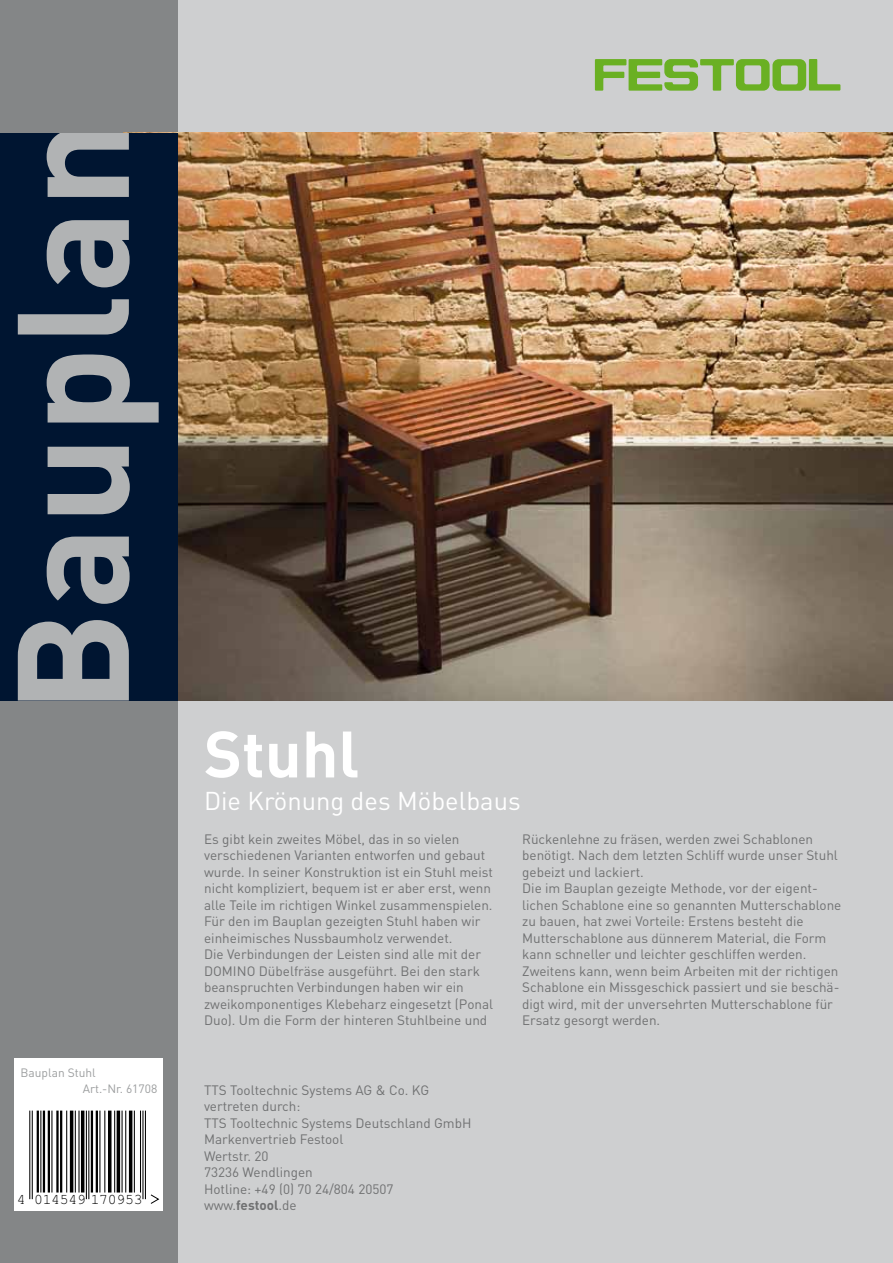
<style>
.page{position:relative;width:893px;height:1263px;background:#fff}
.page>*{position:absolute;margin:0;border:0;box-sizing:border-box;transform-origin:0 0}
.t1{font:700 156px "DIN Pro";letter-spacing:.01em;color:#b1b3b4}
.t2{font:700 64.5px "DIN Pro";color:#fff}
.t3{font:25.5px "DIN Pro";color:#fff}
.t4{font:14.7px "Helvetica";letter-spacing:-.015em;color:#000}
.t5{font:13.5px/16.5px "DIN Pro";color:#707172}
.t6{font:12px/16.5px "DIN Pro";color:#9c9e9f}
.s1{font-weight:700}
</style>
<div class="page">
<div style="left:3px;top:0;width:890px;height:1263px;background:#cecfd0"></div>
<div style="left:0;top:0;width:178px;height:1263px;background:#848687"></div>
<img style="left:178px;top:133px;width:715px;height:567px">
<svg style="left:595px;top:59px;width:245px;height:32px"></svg>
<div style="left:0;top:133px;width:178px;height:568px;background:#001531"></div>
<svg style="left:14px;top:1058px;width:149px;height:152px;background:#f4f4f4"></svg>
<hr style="left:29px;top:1110px;width:1px;height:89px;background:#000">
<hr style="left:32px;top:1110px;width:1px;height:89px;background:#000">
<hr style="left:37px;top:1110px;width:2px;height:82px;background:#000">
<hr style="left:40px;top:1110px;width:1px;height:82px;background:#000">
<hr style="left:43px;top:1110px;width:2px;height:82px;background:#000">
<hr style="left:48px;top:1110px;width:2px;height:82px;background:#000">
<hr style="left:51px;top:1110px;width:1px;height:82px;background:#000">
<hr style="left:56px;top:1110px;width:3px;height:82px;background:#000">
<hr style="left:60px;top:1110px;width:2px;height:82px;background:#000">
<hr style="left:66px;top:1110px;width:1px;height:82px;background:#000">
<hr style="left:70px;top:1110px;width:3px;height:82px;background:#000">
<hr style="left:75px;top:1110px;width:1px;height:82px;background:#000">
<hr style="left:78px;top:1110px;width:2px;height:82px;background:#000">
<hr style="left:81px;top:1110px;width:3px;height:82px;background:#000">
<hr style="left:86px;top:1110px;width:1px;height:89px;background:#000">
<hr style="left:88px;top:1110px;width:1px;height:89px;background:#000">
<hr style="left:91px;top:1110px;width:2px;height:82px;background:#000">
<hr style="left:96px;top:1110px;width:2px;height:82px;background:#000">
<hr style="left:99px;top:1110px;width:1px;height:82px;background:#000">
<hr style="left:104px;top:1110px;width:1px;height:82px;background:#000">
<svg style="left:108px;top:1110px;width:4px;height:82px"></svg>
<hr style="left:114px;top:1110px;width:1px;height:82px;background:#000">
<hr style="left:117px;top:1110px;width:3px;height:82px;background:#000">
<hr style="left:122px;top:1110px;width:1px;height:82px;background:#000">
<hr style="left:125px;top:1110px;width:1px;height:82px;background:#000">
<hr style="left:129px;top:1110px;width:3px;height:82px;background:#000">
<hr style="left:134px;top:1110px;width:1px;height:82px;background:#000">
<hr style="left:140px;top:1110px;width:1px;height:82px;background:#000">
<hr style="left:142px;top:1110px;width:1px;height:89px;background:#000">
<hr style="left:145px;top:1110px;width:1px;height:89px;background:#000">
<svg style="left:150px;top:1193px;width:10px;height:12px"></svg>
<h1 class="t1" style="left:-34px;top:713px;width:596px;rotate:-90deg">Bauplan</h1>
<p class="t6" style="left:83px;top:1064px;width:76px;text-indent:-62px">Bauplan Stuhl<br>Art.-Nr. 61708</p>
<p class="t4" style="left:17px;top:1190px;width:127px">4 014549 170953</p>
<h2 class="t2" style="left:204px;top:710px;width:157px">Stuhl</h2>
<h3 class="t3" style="left:204px;top:784px;width:318px">Die Krönung des Möbelbaus</h3>
<p class="t5" style="left:204px;top:830px;width:291px">Es gibt kein zweites Möbel, das in so vielen verschiedenen Varianten entworfen und gebaut wurde. In seiner Konstruktion ist ein Stuhl meist nicht kompliziert, bequem ist er aber erst, wenn alle Teile im richtigen Winkel zusammenspielen.<br>Für den im Bauplan gezeigten Stuhl haben wir einheimisches Nussbaumholz verwendet.<br>Die Verbindungen der Leisten sind alle mit der DOMINO Dübelfräse ausgeführt. Bei den stark beanspruchten Verbindungen haben wir ein zweikomponentiges Klebeharz eingesetzt (Ponal Duo). Um die Form der hinteren Stuhlbeine und</p>
<p class="t5" style="left:522px;top:830px;width:321px">Rückenlehne zu fräsen, werden zwei Schablonen benötigt. Nach dem letzten Schliff wurde unser Stuhl gebeizt und lackiert.<br>Die im Bauplan gezeigte Methode, vor der eigent&shy;lichen Schablone eine so genannten Mutterschablone zu bauen, hat zwei Vorteile: Erstens besteht die Mutterschablone aus dünnerem Material, die Form kann schneller und leichter geschliffen werden.<br>Zweitens kann, wenn beim Arbeiten mit der richtigen Schablone ein Missgeschick passiert und sie beschä&shy;digt wird, mit der unversehrten Mutterschablone für Ersatz gesorgt werden.</p>
<p class="t5" style="left:204px;top:1081px;width:269px">TTS Tooltechnic Systems AG &amp; Co. KG vertreten durch:<br>TTS Tooltechnic Systems Deutschland GmbH<br>Markenvertrieb Festool<br>Wertstr. 20<br>73236 Wendlingen<br>Hotline: +49 (0) 70 24/804 20507 www.<span class="s1">festool</span>.de</p>
</div>
